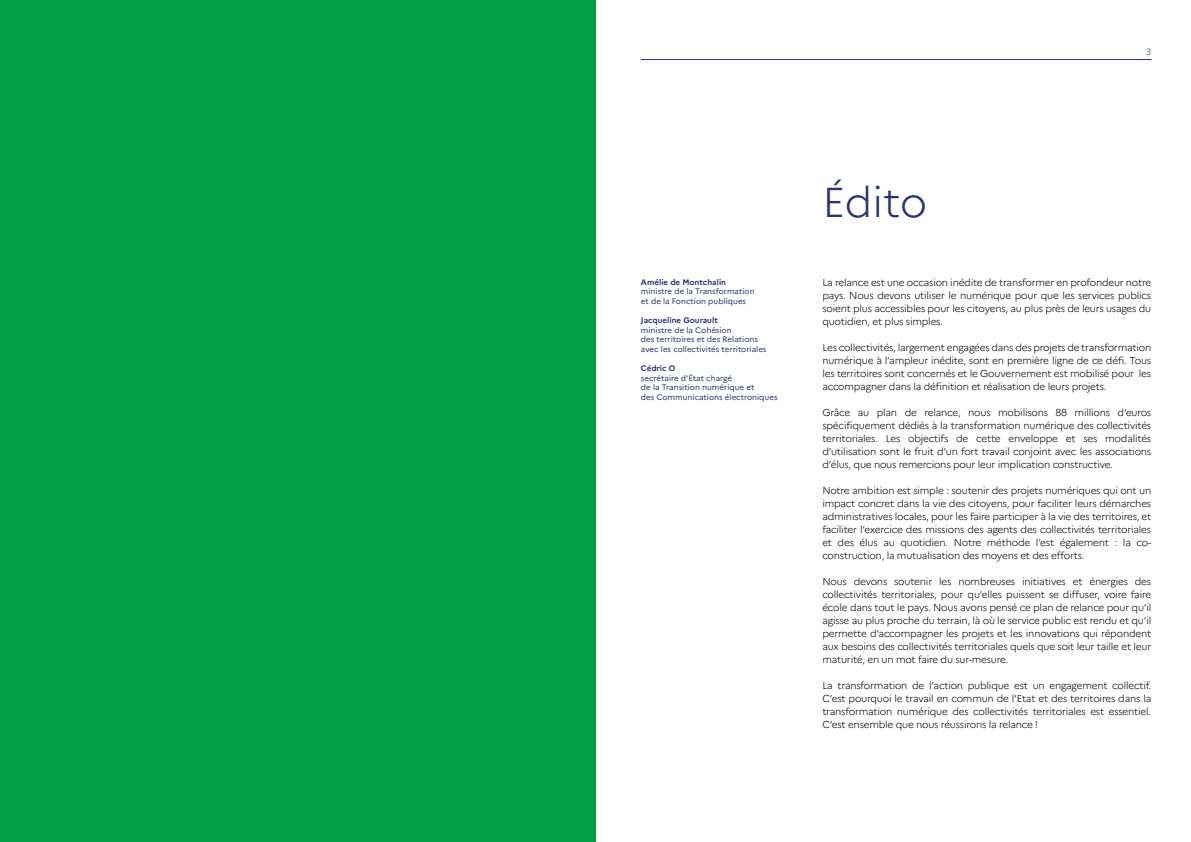
<style>
.page{position:relative;width:1191px;height:842px;background:#fff}
.page>*{position:absolute;margin:0;border:0;box-sizing:border-box;transform-origin:0 0}
.Titre_Edito{font:300 41.8px "Marianne";letter-spacing:-.005em;color:#273475}
.Txt{font:300 10px/13px "Marianne";letter-spacing:-.02em;color:#000;text-align:justify}
.t1{font:300 9px "Marianne";color:#273475}
.t2{font:8px/9.6px "Marianne";color:#273475}
.t3{font:700 8px "Marianne";color:#273475}
</style>
<div class="page">
<hr style="left:641px;top:59px;width:510px;height:1px;background:#273475">
<div style="left:0;top:0;width:595px;height:842px;background:#009e45"></div>
<p class="t1" style="left:1145px;top:46px;width:7px">3</p>
<p class="t3" style="left:641px;top:277px;width:87px">Amélie de Montchalin</p>
<p class="t2" style="left:641px;top:287px;width:115px">ministre de la Transformation et de la Fonction publiques</p>
<p class="t3" style="left:641px;top:315px;width:78px">Jacqueline Gourault</p>
<p class="t2" style="left:641px;top:325px;width:127px">ministre de la Cohésion<br>des territoires et des Relations avec les collectivités territoriales</p>
<p class="t3" style="left:641px;top:363px;width:36px">Cédric O</p>
<p class="t2" style="left:641px;top:373px;width:138px">secrétaire d’État chargé<br>de la Transition numérique et<br>des Communications électroniques</p>
<p class="Titre_Edito" style="left:822px;top:177px;width:106px">Édito</p>
<p class="Txt" style="left:822px;top:276px;width:330px">La relance est une occasion inédite de transformer en profondeur notre pays. Nous devons utiliser le numérique pour que les services publics soient plus accessibles pour les citoyens, au plus près de leurs usages du quotidien, et plus simples.</p>
<p class="Txt" style="left:822px;top:341px;width:330px">Les collectivités, largement engagées dans des projets de transformation numérique à l’ampleur inédite, sont en première ligne de ce défi. Tous les territoires sont concernés et le Gouvernement est mobilisé pour les accompagner dans la définition et réalisation de leurs projets.</p>
<p class="Txt" style="left:822px;top:406px;width:330px">Grâce au plan de relance, nous mobilisons 88 millions d’euros spécifiquement dédiés à la transformation numérique des collectivités territoriales. Les objectifs de cette enveloppe et ses modalités d’utilisation sont le fruit d’un fort travail conjoint avec les associations d’élus, que nous remercions pour leur implication constructive.</p>
<p class="Txt" style="left:822px;top:484px;width:330px">Notre ambition est simple : soutenir des projets numériques qui ont un impact concret dans la vie des citoyens, pour faciliter leurs démarches administratives locales, pour les faire participer à la vie des territoires, et faciliter l’exercice des missions des agents des collectivités territoriales et des élus au quotidien. Notre méthode l’est également : la co&shy;construction, la mutualisation des moyens et des efforts.</p>
<p class="Txt" style="left:822px;top:575px;width:330px">Nous devons soutenir les nombreuses initiatives et énergies des collectivités territoriales, pour qu’elles puissent se diffuser, voire faire école dans tout le pays. Nous avons pensé ce plan de relance pour qu’il agisse au plus proche du terrain, là où le service public est rendu et qu’il permette d’accompagner les projets et les innovations qui répondent aux besoins des collectivités territoriales quels que soit leur taille et leur maturité, en un mot faire du sur-mesure.</p>
<p class="Txt" style="left:822px;top:679px;width:330px">La transformation de l’action publique est un engagement collectif.<br>C’est pourquoi le travail en commun de l’Etat et des territoires dans la transformation numérique des collectivités territoriales est essentiel.<br>C’est ensemble que nous réussirons la relance !</p>
</div>
